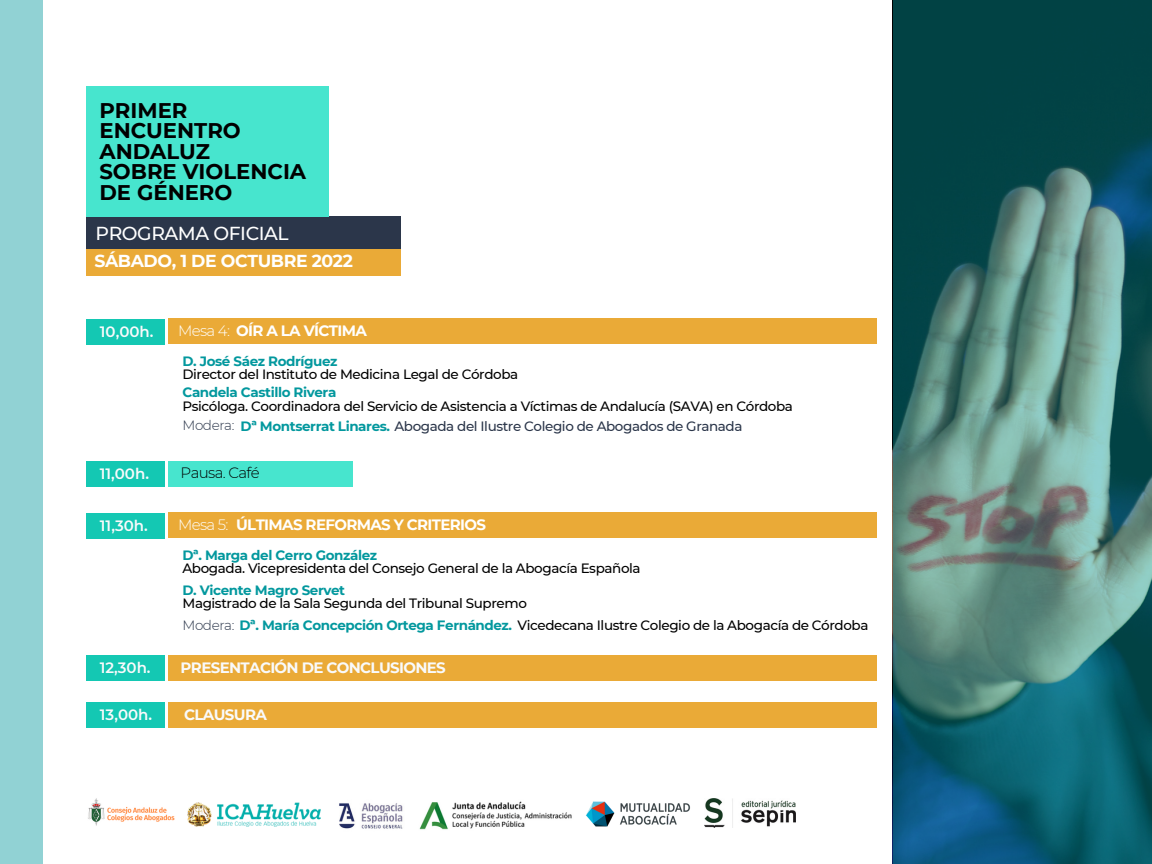
<style>
.page{position:relative;width:1152px;height:864px;background:#fff}
.page>*{position:absolute;margin:0;border:0;box-sizing:border-box;transform-origin:0 0}
.t1{font:700 21.15px/20.5px "Montserrat";color:#000}
.t2{font:500 18.75px "Montserrat";letter-spacing:-.025em;color:#fff}
.t3{font:700 17.25px "Montserrat";letter-spacing:-.02em;color:#fff}
.t4{font:700 15px "Montserrat";letter-spacing:-.045em;color:#fff}
.t5{font:600 15px "Montserrat";color:#f9fafb}
.t6{font:700 15px "Montserrat";letter-spacing:-.045em;color:#f9fafb}
.t7{font:300 15px "Montserrat";letter-spacing:-.045em;color:#000}
.t8{font:500 13.5px "Montserrat";letter-spacing:-.03em;color:#000}
.t9{font:700 13.5px "Montserrat";letter-spacing:-.03em;color:#03989e}
.t10{font:500 13.5px "Montserrat";letter-spacing:-.03em;color:#2b364a}
.t11{font:300 13.5px "Montserrat";letter-spacing:-.03em;color:#2b364a}
.s1{font-weight:300}
.s2{font-weight:700;color:#03989e}
.s3{font-weight:300;color:#2b364a}
</style>
<div class="page">
<div style="left:86px;top:247px;width:315px;height:28px;background:#eaaa37"></div>
<div style="left:86px;top:216px;width:315px;height:32px;background:#2b364a"></div>
<div style="left:86px;top:86px;width:243px;height:131px;background:#47e5ce"></div>
<div style="left:86px;top:319px;width:79px;height:26px;background:#14c8b3"></div>
<div style="left:168px;top:318px;width:709px;height:26px;background:#eaaa37"></div>
<div style="left:86px;top:461px;width:79px;height:26px;background:#14c8b3"></div>
<div style="left:168px;top:461px;width:185px;height:26px;background:#47e5ce"></div>
<div style="left:86px;top:513px;width:79px;height:26px;background:#14c8b3"></div>
<div style="left:168px;top:512px;width:709px;height:26px;background:#eaaa37"></div>
<div style="left:86px;top:655px;width:79px;height:26px;background:#14c8b3"></div>
<div style="left:168px;top:655px;width:709px;height:26px;background:#eaaa37"></div>
<div style="left:0;top:0;width:43px;height:864px;background:#91d2d4"></div>
<svg style="left:893px;top:0;width:259px;height:864px;background:#336e6f"></svg>
<div style="left:86px;top:702px;width:79px;height:26px;background:#14c8b3"></div>
<div style="left:168px;top:702px;width:709px;height:26px;background:#eaaa37"></div>
<img style="left:188px;top:802px;width:133px;height:25px">
<img style="left:88px;top:798px;width:87px;height:28px">
<img style="left:339px;top:803px;width:64px;height:26px">
<img style="left:586px;top:801px;width:104px;height:26px">
<img style="left:705px;top:799px;width:91px;height:28px">
<img style="left:419px;top:801px;width:153px;height:29px">
<h1 class="t1" style="left:99px;top:100px;width:208px">PRIMER<br>ENCUENTRO<br>ANDALUZ<br>SOBRE VIOLENCIA<br>DE GÉNERO</h1>
<h2 class="t2" style="left:96px;top:222px;width:195px">PROGRAMA OFICIAL</h2>
<p class="t3" style="left:94px;top:250px;width:260px">SÁBADO, 1 DE OCTUBRE 2022</p>
<p class="t5" style="left:100px;top:322px;width:55px">10,00h.</p>
<p class="t4" style="left:178px;top:321px;width:190px"><span class="s1">Mesa 4:</span> OÍR A LA VÍCTIMA</p>
<p class="t9" style="left:183px;top:353px;width:157px">D. José Sáez Rodríguez</p>
<p class="t8" style="left:183px;top:366px;width:337px">Director del Instituto de Medicina Legal de Córdoba</p>
<p class="t11" style="left:183px;top:417px;width:53px">Modera:</p>
<p class="t10" style="left:241px;top:418px;width:503px"><span class="s2">Dª Montserrat Linares.</span> Abogada del Ilustre Colegio de Abogados de Granada</p>
<p class="t9" style="left:183px;top:384px;width:155px">Candela Castillo Rivera</p>
<p class="t8" style="left:183px;top:398px;width:612px">Psicóloga. Coordinadora del Servicio de Asistencia a Víctimas de Andalucía (SAVA) en Córdoba</p>
<p class="t5" style="left:100px;top:464px;width:51px">11,00h.</p>
<p class="t7" style="left:181px;top:464px;width:81px">Pausa. Café</p>
<p class="t5" style="left:100px;top:516px;width:49px">11,30h.</p>
<p class="t4" style="left:178px;top:515px;width:310px"><span class="s1">Mesa 5:</span> ÚLTIMAS REFORMAS Y CRITERIOS</p>
<p class="t9" style="left:183px;top:547px;width:196px">Dª. Marga del Cerro González</p>
<p class="t8" style="left:183px;top:560px;width:460px">Abogada. Vicepresidenta del Consejo General de la Abogacía Española</p>
<p class="t9" style="left:183px;top:582px;width:164px">D. Vicente Magro Servet</p>
<p class="t8" style="left:183px;top:595px;width:346px">Magistrado de la Sala Segunda del Tribunal Supremo</p>
<p class="t8" style="left:183px;top:617px;width:688px"><span class="s3">Modera:</span> <span class="s2">Dª. María Concepción Ortega Fernández.</span> Vicedecana Ilustre Colegio de la Abogacía de Córdoba</p>
<p class="t5" style="left:100px;top:658px;width:52px">12,30h.</p>
<p class="t6" style="left:181px;top:658px;width:267px">PRESENTACIÓN DE CONCLUSIONES</p>
<p class="t5" style="left:100px;top:705px;width:54px">13,00h.</p>
<p class="t6" style="left:184px;top:705px;width:84px">CLAUSURA</p>
</div>
